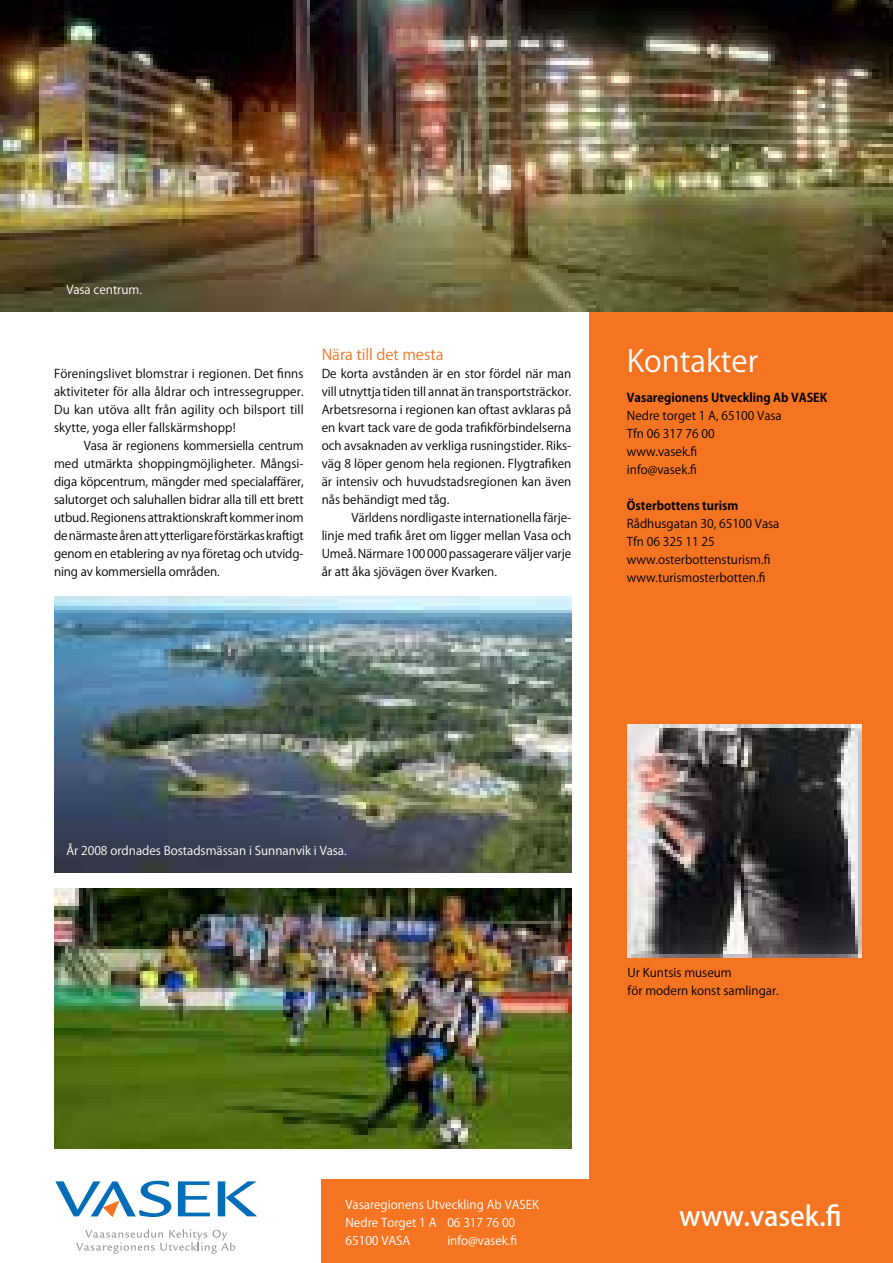
<style>
.page{position:relative;width:893px;height:1263px;background:#fff}
.page>*{position:absolute;margin:0;border:0;box-sizing:border-box;transform-origin:0 0}
.t1{font:30px "Koz Go Pro";color:#fff}
.t2{font:500 27px "Koz Go Pro";color:#fff}
.t3{font:15px "Koz Go Pro";color:#f47421}
.t4{font:12px/18px "Koz Go Pro";color:#000;text-align:justify}
.t5{font:12px/18px "Koz Go Pro";color:#fff}
.t6{font:700 12px "Koz Go Pro";color:#000}
</style>
<div class="page">
<img style="left:55px;top:889px;width:516px;height:259px">
<div style="left:322px;top:1180px;width:571px;height:83px;background:#f47421"></div>
<svg style="left:178px;top:1181px;width:32px;height:35px"></svg>
<svg style="left:218px;top:1181px;width:39px;height:35px"></svg>
<svg style="left:55px;top:1181px;width:116px;height:36px"></svg>
<svg style="left:76px;top:1229px;width:159px;height:25px"></svg>
<div style="left:589px;top:0;width:304px;height:1180px;background:#f47421"></div>
<img style="left:54px;top:596px;width:517px;height:277px">
<img style="left:0;top:0;width:893px;height:312px">
<img style="left:628px;top:724px;width:233px;height:234px">
<p class="t5" style="left:66px;top:281px;width:77px">Vasa centrum.</p>
<p class="t4" style="left:54px;top:365px;width:251px">Föreningslivet blomstrar i regionen. Det finns aktiviteter för alla åldrar och intressegrupper.<br>Du kan utöva allt från agility och bilsport till skytte, yoga eller fallskärmshopp!</p>
<p class="t4" style="left:54px;top:437px;width:251px;text-indent:30px">Vasa är regionens kommersiella centrum med utmärkta shoppingmöjligheter. Mångsi&shy;diga köpcentrum, mängder med specialaffärer, salutorget och saluhallen bidrar alla till ett brett utbud. Regionens attraktionskraft kommer inom de närmaste åren att ytterligare förstärkas kraftigt genom en etablering av nya företag och utvidg&shy;ning av kommersiella områden.</p>
<p class="t3" style="left:322px;top:345px;width:123px">Nära till det mesta</p>
<p class="t4" style="left:322px;top:365px;width:251px">De korta avstånden är en stor fördel när man vill utnyttja tiden till annat än transportsträckor.<br>Arbetsresorna i regionen kan oftast avklaras på en kvart tack vare de goda trafikförbindelserna och avsaknaden av verkliga rusningstider. Riks&shy;väg 8 löper genom hela regionen. Flygtrafiken är intensiv och huvudstadsregionen kan även nås behändigt med tåg.</p>
<p class="t4" style="left:322px;top:509px;width:251px;text-indent:30px">Världens nordligaste internationella färje&shy;linje med trafik året om ligger mellan Vasa och Umeå. Närmare 100 000 passagerare väljer varje år att åka sjövägen över Kvarken.</p>
<h1 class="t1" style="left:627px;top:342px;width:133px">Kontakter</h1>
<p class="t6" style="left:627px;top:389px;width:202px">Vasaregionens Utveckling Ab VASEK</p>
<p class="t4" style="left:627px;top:406px;width:156px;text-align:left">Nedre torget 1 A, 65100 Vasa<br>Tfn 06 317 76 00 www.vasek.fi<br>info@vasek.fi</p>
<p class="t6" style="left:627px;top:497px;width:113px">Österbottens turism</p>
<p class="t4" style="left:627px;top:514px;width:154px;text-align:left">Rådhusgatan 30, 65100 Vasa<br>Tfn 06 325 11 25 www.osterbottensturism.fi www.turismosterbotten.fi</p>
<p class="t5" style="left:66px;top:842px;width:282px">År 2008 ordnades Bostadsmässan i Sunnanvik i Vasa.</p>
<p class="t5" style="left:345px;top:1196px;width:195px">Vasaregionens Utveckling Ab VASEK<br>Nedre Torget 1 A<br>65100 VASA</p>
<p class="t5" style="left:447px;top:1214px;width:71px">06 317 76 00 info@vasek.fi</p>
<p class="t4" style="left:628px;top:964px;width:153px">Ur Kuntsis museum<br>för modern konst samlingar.</p>
<h2 class="t2" style="left:679px;top:1199px;width:164px">www.vasek.fi</h2>
</div>
